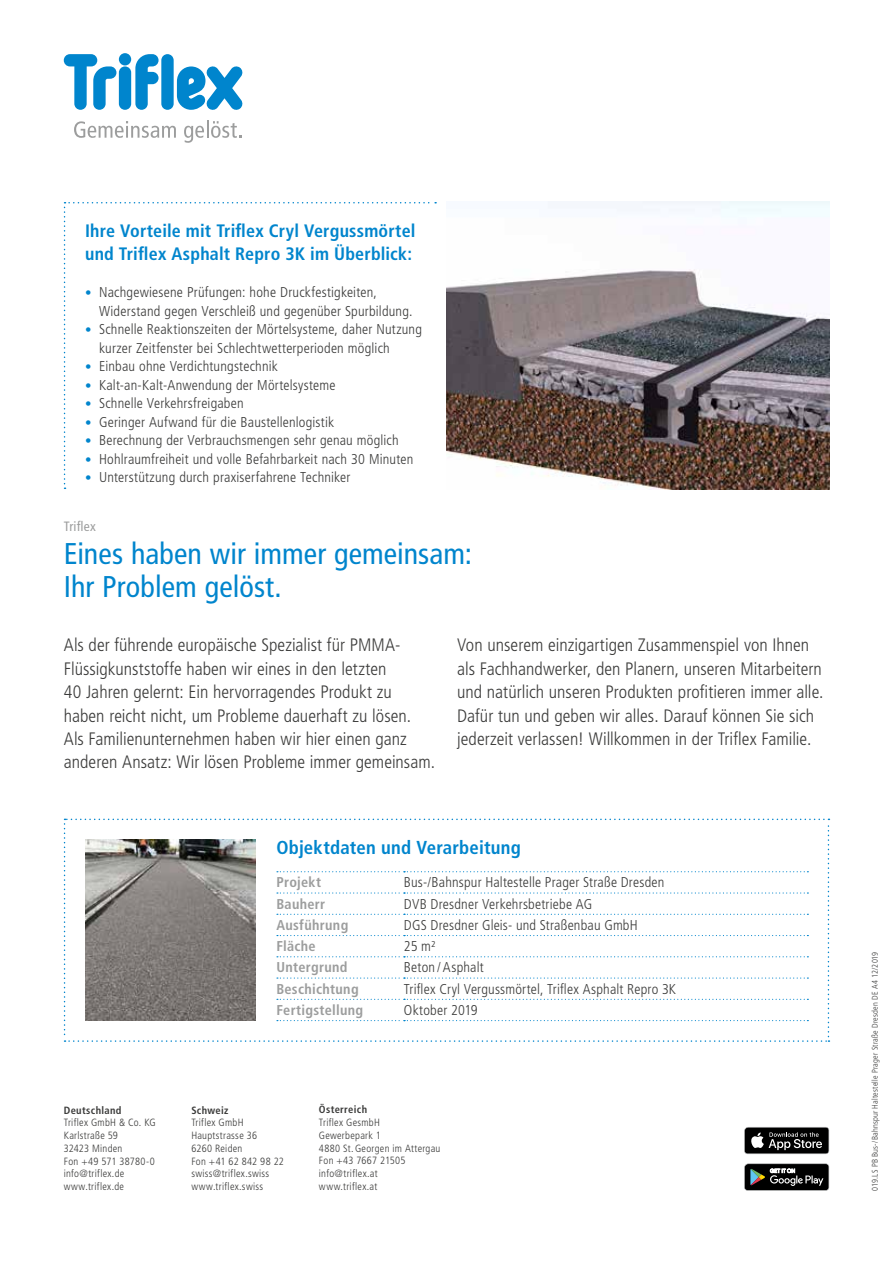
<style>
.page{position:relative;width:893px;height:1263px;background:#fff}
.page>*{position:absolute;margin:0;border:0;box-sizing:border-box;transform-origin:0 0}
.t1{font:condensed 30px/33px "Frutiger LT Pro";letter-spacing:.005em;color:#0085cd}
.t2{font:700 condensed 18.75px "Frutiger LT Pro";letter-spacing:.01em;color:#0085cd}
.t3{font:300 condensed 18px/23.4px "Frutiger LT Pro";color:#3b3b3a}
.t4{font:700 condensed 18px/23.4px "Frutiger LT Pro";letter-spacing:.01em;color:#0085cd}
.t5{font:300 condensed 14.25px/18.5px "Frutiger LT Pro";letter-spacing:.015em;color:#3b3b3a}
.t6{font:700 condensed 14.25px "Frutiger LT Pro";letter-spacing:.02em;color:#9c9d9d}
.t7{font:condensed 13.5px "Frutiger LT Pro";letter-spacing:.02em;color:#9c9d9d}
.t8{font:300 condensed 10.5px/12.8px "Frutiger LT Pro";letter-spacing:.025em;color:#3b3b3a}
.t9{font:700 condensed 10.5px "Frutiger LT Pro";letter-spacing:.03em;color:#3b3b3a}
.t10{font:300 condensed 8.25px "Frutiger LT Pro";letter-spacing:.025em;color:#3b3b3a}
.s1{font-size:12.9px;color:#0085cd}
</style>
<div class="page">
<svg style="left:74px;top:121px;width:102px;height:17px"></svg>
<svg style="left:184px;top:120px;width:57px;height:23px"></svg>
<svg style="left:64px;top:54px;width:52px;height:56px"></svg>
<div style="left:119px;top:66px;width:12px;height:44px;background:#0085cd;border-radius:6px"></div>
<div style="left:119px;top:53px;width:12px;height:12px;background:#0085cd;border-radius:50%"></div>
<svg style="left:135px;top:54px;width:24px;height:56px"></svg>
<svg style="left:177px;top:66px;width:65px;height:44px"></svg>
<div style="left:161px;top:54px;width:13px;height:56px;background:#0085cd;border-radius:6px"></div>
<svg style="left:64px;top:202px;width:372px;height:287px"></svg>
<svg style="left:64px;top:819px;width:765px;height:223px"></svg>
<svg style="left:744px;top:1127px;width:85px;height:27px;background:#343434"></svg>
<svg style="left:744px;top:1163px;width:85px;height:28px;background:#343635"></svg>
<img style="left:446px;top:202px;width:383px;height:287px">
<p class="t4" style="left:85px;top:219px;width:332px">Ihre Vorteile mit Triflex Cryl Vergussmörtel und Triflex Asphalt Repro 3K im Überblick:</p>
<p class="t5" style="left:99px;top:283px;width:315px;text-indent:-14px"><span class="s1">•</span> Nachgewiesene Prüfungen: hohe Druckfestigkeiten,<br>Widerstand gegen Verschleiß und gegenüber Spurbildung.</p>
<p class="t5" style="left:99px;top:320px;width:324px;text-indent:-14px"><span class="s1">•</span> Schnelle Reaktionszeiten der Mörtelsysteme, daher Nutzung kurzer Zeitfenster bei Schlechtwetterperioden möglich</p>
<p class="t5" style="left:85px;top:357px;width:194px"><span class="s1">•</span> Einbau ohne Verdichtungstechnik</p>
<p class="t5" style="left:85px;top:376px;width:252px"><span class="s1">•</span> Kalt-an-Kalt-Anwendung der Mörtelsysteme</p>
<p class="t5" style="left:85px;top:394px;width:160px"><span class="s1">•</span> Schnelle Verkehrsfreigaben</p>
<p class="t5" style="left:85px;top:413px;width:251px"><span class="s1">•</span> Geringer Aufwand für die Baustellenlogistik</p>
<p class="t5" style="left:85px;top:431px;width:315px"><span class="s1">•</span> Berechnung der Verbrauchsmengen sehr genau möglich</p>
<p class="t5" style="left:85px;top:450px;width:330px"><span class="s1">•</span> Hohlraumfreiheit und volle Befahrbarkeit nach 30 Minuten</p>
<p class="t5" style="left:85px;top:468px;width:267px"><span class="s1">•</span> Unterstützung durch praxiserfahrene Techniker</p>
<p class="t7" style="left:64px;top:518px;width:34px">Triflex</p>
<h1 class="t1" style="left:64px;top:537px;width:410px">Eines haben wir immer gemeinsam:<br>Ihr Problem gelöst.</h1>
<p class="t3" style="left:64px;top:634px;width:373px">Als der führende europäische Spezialist für PMMA-Flüssigkunststoffe haben wir eines in den letzten<br>40 Jahren gelernt: Ein hervorragendes Produkt zu haben reicht nicht, um Probleme dauerhaft zu lösen.<br>Als Familienunternehmen haben wir hier einen ganz anderen Ansatz: Wir lösen Probleme immer gemeinsam.</p>
<p class="t3" style="left:457px;top:634px;width:368px">Von unserem einzigartigen Zusammenspiel von Ihnen als Fachhandwerker, den Planern, unseren Mitarbeitern und natürlich unseren Produkten profitieren immer alle.<br>Dafür tun und geben wir alles. Darauf können Sie sich jederzeit verlassen! Willkommen in der Triflex Familie.</p>
<p class="t9" style="left:64px;top:1104px;width:59px">Deutschland</p>
<p class="t8" style="left:64px;top:1116px;width:93px">Triflex GmbH &amp; Co. KG<br>Karlstraße 59<br>32423 Minden<br>Fon +49 571 38780-0 info@triflex.de www.triflex.de</p>
<h2 class="t2" style="left:276px;top:836px;width:246px">Objektdaten und Verarbeitung</h2>
<p class="t6" style="left:276px;top:874px;width:46px">Projekt</p>
<p class="t5" style="left:404px;top:873px;width:262px">Bus-/Bahnspur Haltestelle Prager Straße Dresden</p>
<p class="t6" style="left:276px;top:895px;width:50px">Bauherr</p>
<p class="t5" style="left:404px;top:895px;width:190px">DVB Dresdner Verkehrsbetriebe AG</p>
<p class="t6" style="left:276px;top:916px;width:73px">Ausführung</p>
<p class="t5" style="left:404px;top:916px;width:235px">DGS Dresdner Gleis- und Straßenbau GmbH</p>
<p class="t6" style="left:276px;top:938px;width:41px">Fläche</p>
<p class="t5" style="left:404px;top:937px;width:33px">25 m²</p>
<p class="t6" style="left:276px;top:959px;width:73px">Untergrund</p>
<p class="t5" style="left:404px;top:958px;width:81px">Beton / Asphalt</p>
<p class="t6" style="left:276px;top:980px;width:84px">Beschichtung</p>
<p class="t5" style="left:404px;top:980px;width:274px">Triflex Cryl Vergussmörtel, Triflex Asphalt Repro 3K</p>
<p class="t6" style="left:276px;top:1001px;width:88px">Fertigstellung</p>
<p class="t5" style="left:404px;top:1001px;width:75px">Oktober 2019</p>
<p class="t9" style="left:191px;top:1103px;width:39px">Schweiz</p>
<p class="t8" style="left:191px;top:1116px;width:94px">Triflex GmbH<br>Hauptstrasse 36<br>6260 Reiden<br>Fon +41 62 842 98 22 swiss@triflex.swiss www.triflex.swiss</p>
<p class="t9" style="left:319px;top:1103px;width:50px">Österreich</p>
<p class="t8" style="left:319px;top:1116px;width:123px">Triflex GesmbH<br>Gewerbepark 1<br>4880 St.Georgen im Attergau<br>Fon +43 7667 21505 info@triflex.at<br>www.triflex.at</p>
<p class="t10" style="left:870px;top:1191px;width:240px;rotate:-90deg">019.LS PB Bus-/Bahnspur Haltestelle Prager Straße Dresden DE A4 12/2019</p>
</div>
